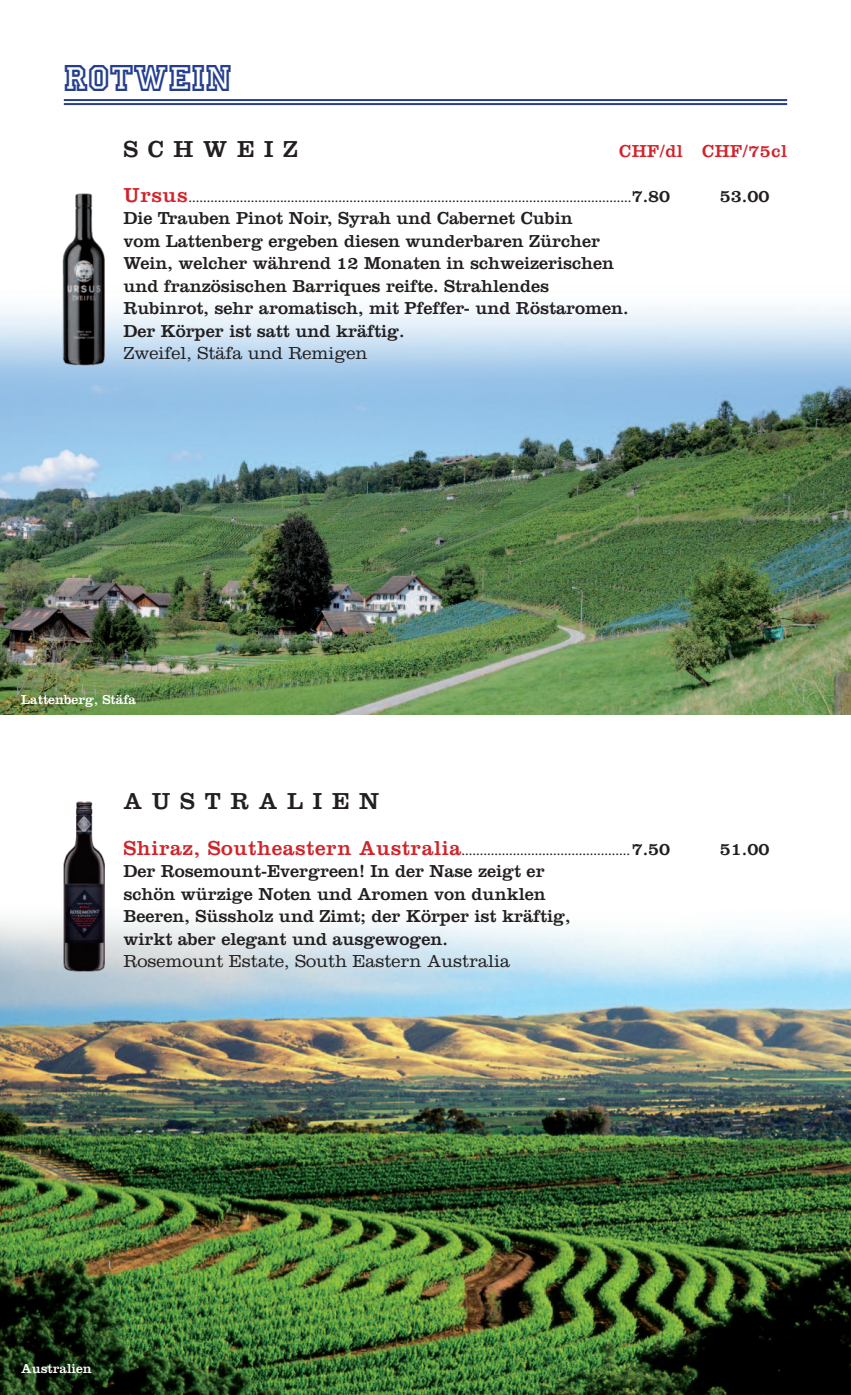
<style>
.page{position:relative;width:851px;height:1395px;background:#fff}
.page>*{position:absolute;margin:0;border:0;box-sizing:border-box;transform-origin:0 0}
.t1{font:39px "Princetown LET";letter-spacing:.005em;color:#253f8f}
.t2{font:24px "Clarendon";letter-spacing:.405em;color:#231f20}
.t3{font:18px/22.5px "Clarendon";color:#231f20}
.t4{font:300 18px "Clarendon";color:#231f20}
.t5{font:18px "Clarendon";letter-spacing:.03em;color:#d1232a}
.t6{font:13.5px "Clarendon";color:#fff}
.t7{font:12px "Clarendon";color:#231f20}
.s1{font-size:21px;color:#d1232a}
.s2{font-size:18px}
</style>
<div class="page">
<img style="left:0;top:307px;width:850px;height:407px">
<img style="left:0;top:920px;width:850px;height:475px">
<hr style="left:64px;top:99px;width:723px;height:2px;background:#253f8f">
<hr style="left:64px;top:103px;width:723px;height:2px;background:#253f8f">
<img style="left:63px;top:802px;width:42px;height:170px">
<img style="left:58px;top:193px;width:52px;height:173px">
<h1 class="t1" style="left:64px;top:54px;width:169px">ROTWEIN</h1>
<h2 class="t2" style="left:123px;top:141px;width:176px">SCHWEIZ</h2>
<p class="t5" style="left:619px;top:145px;width:169px">CHF/dl CHF/75cl</p>
<p class="t7" style="left:123px;top:194px;width:548px"><span class="s1">Ursus</span>.........................................................................................................................<span class="s2">7.80</span></p>
<p class="t3" style="left:719px;top:186px;width:51px">53.00</p>
<p class="t3" style="left:123px;top:209px;width:506px">Die Trauben Pinot Noir, Syrah und Cabernet Cubin<br>vom Lattenberg ergeben diesen wunderbaren Zürcher Wein, welcher während 12 Monaten in schweizerischen und französischen Barriques reifte. Strahlendes Rubinrot, sehr aromatisch, mit Pfeffer- und Röstaromen.<br>Der Körper ist satt und kräftig.</p>
<p class="t4" style="left:123px;top:347px;width:245px">Zweifel, Stäfa und Remigen</p>
<p class="t6" style="left:21px;top:694px;width:116px">Lattenberg, Stäfa</p>
<h2 class="t2" style="left:123px;top:793px;width:257px">AUSTRALIEN</h2>
<p class="t7" style="left:123px;top:846px;width:548px"><span class="s1">Shiraz, Southeastern Australia</span>..............................................<span class="s2">7.50</span></p>
<p class="t3" style="left:719px;top:839px;width:51px">51.00</p>
<p class="t3" style="left:123px;top:861px;width:448px">Der Rosemount-Evergreen! In der Nase zeigt er schön würzige Noten und Aromen von dunklen Beeren, Süssholz und Zimt; der Körper ist kräftig, wirkt aber elegant und ausgewogen.</p>
<p class="t4" style="left:123px;top:955px;width:388px">Rosemount Estate, South Eastern Australia</p>
<p class="t6" style="left:21px;top:1364px;width:72px">Australien</p>
</div>
